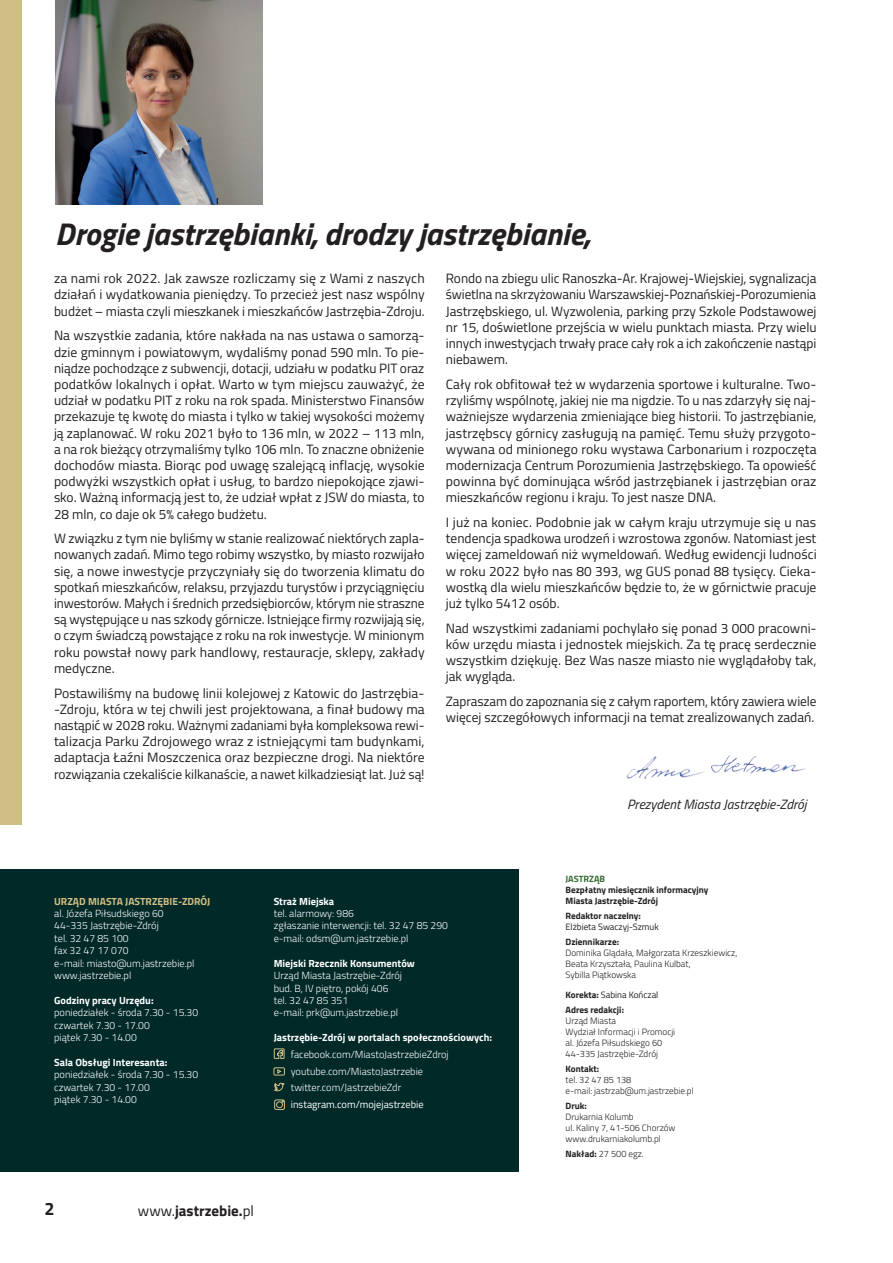
<style>
.page{position:relative;width:893px;height:1263px;background:#fff}
.page>*{position:absolute;margin:0;border:0;box-sizing:border-box;transform-origin:0 0}
.t1{font:italic 700 31.5px "Titillium Web";color:#231f20}
.t2{font:700 18px "Titillium Web";color:#231f20}
.t3{font:700 15px "Titillium Web";color:#231f20}
.t4{font:13.5px/16.2px "Titillium Web";color:#231f20;text-align:justify}
.t5{font:italic 13.5px "Titillium Web";color:#231f20}
.t6{font:300 10.35px/12.5px "Titillium Web";color:#fff}
.t7{font:700 10.35px "Titillium Web";color:#fff}
.t8{font:10.35px "Titillium Web";color:#fff}
.t9{font:700 10.35px "Titillium Web";color:#d0bf83}
.t10{font:300 9.15px/10.9px "Titillium Web";color:#231f20}
.t11{font:700 9.15px/10.9px "Titillium Web";color:#231f20}
.t12{font:9.15px "Titillium Web";color:#231f20}
.t13{font:700 9.15px "Titillium Web";color:#376c34}
.s1{font-weight:400}
.s2{font-weight:700}
</style>
<div class="page">
<div style="left:0;top:0;width:21px;height:825px;background:#d0bf83"></div>
<div style="left:0;top:870px;width:518px;height:302px;background:#002928"></div>
<svg style="left:274px;top:1048px;width:10px;height:11px"></svg>
<svg style="left:274px;top:1067px;width:11px;height:8px"></svg>
<svg style="left:274px;top:1082px;width:10px;height:9px"></svg>
<svg style="left:274px;top:1099px;width:11px;height:11px"></svg>
<img style="left:55px;top:0;width:207px;height:204px">
<img style="left:626px;top:755px;width:180px;height:24px">
<h1 class="t1" style="left:55px;top:210px;width:536px">Drogie jastrzębianki, drodzy jastrzębianie,</h1>
<p class="t4" style="left:54px;top:270px;width:372px">za nami rok 2022. Jak zawsze rozliczamy się z Wami z naszych działań i wydatkowania pieniędzy. To przecież jest nasz wspólny budżet – miasta czyli mieszkanek i mieszkańców Jastrzębia-Zdroju.</p>
<p class="t4" style="left:54px;top:327px;width:372px">Na wszystkie zadania, które nakłada na nas ustawa o samorzą&shy;dzie gminnym i powiatowym, wydaliśmy ponad 590 mln. To pie&shy;niądze pochodzące z subwencji, dotacji, udziału w podatku PIT oraz podatków lokalnych i opłat. Warto w tym miejscu zauważyć, że udział w podatku PIT z roku na rok spada. Ministerstwo Finansów przekazuje tę kwotę do miasta i tylko w takiej wysokości możemy ją zaplanować. W roku 2021 było to 136 mln, w 2022 – 113 mln, a na rok bieżący otrzymaliśmy tylko 106 mln. To znaczne obniżenie dochodów miasta. Biorąc pod uwagę szalejącą inflację, wysokie podwyżki wszystkich opłat i usług, to bardzo niepokojące zjawi&shy;sko. Ważną informacją jest to, że udział wpłat z JSW do miasta, to 28 mln, co daje ok 5% całego budżetu.</p>
<p class="t4" style="left:54px;top:530px;width:372px">W związku z tym nie byliśmy w stanie realizować niektórych zapla&shy;nowanych zadań. Mimo tego robimy wszystko, by miasto rozwijało się, a nowe inwestycje przyczyniały się do tworzenia klimatu do spotkań mieszkańców, relaksu, przyjazdu turystów i przyciągnięciu inwestorów. Małych i średnich przedsiębiorców, którym nie straszne są występujące u nas szkody górnicze. Istniejące firmy rozwijają się, o czym świadczą powstające z roku na rok inwestycje. W minionym roku powstał nowy park handlowy, restauracje, sklepy, zakłady medyczne.</p>
<p class="t4" style="left:54px;top:684px;width:372px">Postawiliśmy na budowę linii kolejowej z Katowic do Jastrzębia--Zdroju, która w tej chwili jest projektowana, a finał budowy ma nastąpić w 2028 roku. Ważnymi zadaniami była kompleksowa rewi&shy;talizacja Parku Zdrojowego wraz z istniejącymi tam budynkami, adaptacja Łaźni Moszczenica oraz bezpieczne drogi. Na niektóre rozwiązania czekaliście kilkanaście, a nawet kilkadziesiąt lat. Już są!</p>
<p class="t4" style="left:446px;top:270px;width:372px">Rondo na zbiegu ulic Ranoszka-Ar. Krajowej-Wiejskiej, sygnalizacja świetlna na skrzyżowaniu Warszawskiej-Poznańskiej-Porozumienia Jastrzębskiego, ul. Wyzwolenia, parking przy Szkole Podstawowej nr 15, doświetlone przejścia w wielu punktach miasta. Przy wielu innych inwestycjach trwały prace cały rok a ich zakończenie nastąpi niebawem.</p>
<p class="t4" style="left:446px;top:375px;width:372px">Cały rok obfitował też w wydarzenia sportowe i kulturalne. Two&shy;rzyliśmy wspólnotę, jakiej nie ma nigdzie. To u nas zdarzyły się naj&shy;ważniejsze wydarzenia zmieniające bieg historii. To jastrzębianie, jastrzębscy górnicy zasługują na pamięć. Temu służy przygoto&shy;wywana od minionego roku wystawa Carbonarium i rozpoczęta modernizacja Centrum Porozumienia Jastrzębskiego. Ta opowieść powinna być dominująca wśród jastrzębianek i jastrzębian oraz mieszkańców regionu i kraju. To jest nasze DNA.</p>
<p class="t4" style="left:446px;top:513px;width:372px">I już na koniec. Podobnie jak w całym kraju utrzymuje się u nas tendencja spadkowa urodzeń i wzrostowa zgonów. Natomiast jest więcej zameldowań niż wymeldowań. Według ewidencji ludności w roku 2022 było nas 80 393, wg GUS ponad 88 tysięcy. Cieka&shy;wostką dla wielu mieszkańców będzie to, że w górnictwie pracuje już tylko 5412 osób.</p>
<p class="t4" style="left:446px;top:619px;width:372px">Nad wszystkimi zadaniami pochylało się ponad 3 000 pracowni&shy;ków urzędu miasta i jednostek miejskich. Za tę pracę serdecznie wszystkim dziękuję. Bez Was nasze miasto nie wyglądałoby tak, jak wygląda.</p>
<p class="t4" style="left:446px;top:693px;width:372px">Zapraszam do zapoznania się z całym raportem, który zawiera wiele więcej szczegółowych informacji na temat zrealizowanych zadań.</p>
<p class="t5" style="left:627px;top:794px;width:181px">Prezydent Miasta Jastrzębie-Zdrój</p>
<p class="t9" style="left:54px;top:893px;width:158px">URZĄD MIASTA JASTRZĘBIE-ZDRÓJ</p>
<p class="t6" style="left:54px;top:907px;width:142px">al. Józefa Piłsudskiego 60<br>44-335 Jastrzębie-Zdrój<br>tel. 32 47 85 100<br>fax 32 47 17 070<br>e-mail: miasto@um.jastrzebie.pl www.jastrzebie.pl</p>
<p class="t7" style="left:54px;top:992px;width:101px">Godziny pracy Urzędu:</p>
<p class="t6" style="left:54px;top:1006px;width:145px">poniedziałek - środa 7.30 - 15.30 czwartek 7.30 - 17.00<br>piątek 7.30 - 14.00</p>
<p class="t7" style="left:54px;top:1054px;width:115px">Sala Obsługi Interesanta:</p>
<p class="t6" style="left:54px;top:1068px;width:145px">poniedziałek - środa 7.30 - 15.30 czwartek 7.30 - 17.00<br>piątek 7.30 - 14.00</p>
<p class="t7" style="left:274px;top:893px;width:62px">Straż Miejska</p>
<p class="t6" style="left:274px;top:907px;width:176px">tel. alarmowy: 986<br>zgłaszanie interwencji: tel. 32 47 85 290 e-mail: odsm@um.jastrzebie.pl</p>
<p class="t7" style="left:274px;top:955px;width:143px">Miejski Rzecznik Konsumentów</p>
<p class="t6" style="left:274px;top:969px;width:130px">Urząd Miasta Jastrzębie-Zdrój bud. B, IV piętro, pokój 406 tel. 32 47 85 351<br>e-mail: prk@um.jastrzebie.pl</p>
<p class="t7" style="left:274px;top:1030px;width:220px">Jastrzębie-Zdrój w portalach społecznościowych:</p>
<p class="t6" style="left:291px;top:1045px;width:160px;line-height:16.6px">facebook.com/MiastoJastrzebieZdroj youtube.com/MiastoJastrzebie twitter.com/JastrzebieZdr</p>
<p class="t8" style="left:291px;top:1097px;width:134px">instagram.com/mojejastrzebie</p>
<h2 class="t2" style="left:45px;top:1195px;width:12px">2</h2>
<p class="t3" style="left:138px;top:1199px;width:118px"><span class="s1">www.</span>jastrzebie.<span class="s1">pl</span></p>
<p class="t13" style="left:566px;top:871px;width:41px">JASTRZĄB</p>
<p class="t11" style="left:566px;top:883px;width:144px">Bezpłatny miesięcznik informacyjny<br>Miasta Jastrzębie-Zdrój</p>
<p class="t11" style="left:566px;top:910px;width:77px">Redaktor naczelny:</p>
<p class="t12" style="left:566px;top:920px;width:95px">Elżbieta Swaczyj-Szmuk</p>
<p class="t11" style="left:566px;top:936px;width:55px">Dziennikarze:</p>
<p class="t10" style="left:566px;top:947px;width:173px">Dominika Glądała, Małgorzata Krzeszkiewicz,<br>Beata Krzyształa, Paulina Kulbat,<br>Sybilla Piątkowska</p>
<p class="t11" style="left:566px;top:986px;width:94px;line-height:15.3px">Korekta: <span class="s1">Sabina Kończal<br></span>Adres redakcji:</p>
<p class="t10" style="left:566px;top:1015px;width:111px">Urząd Miasta<br>Wydział Informacji i Promocji al. Józefa Piłsudskiego 60<br>44-335 Jastrzębie-Zdrój</p>
<p class="t11" style="left:566px;top:1063px;width:35px">Kontakt:</p>
<p class="t10" style="left:566px;top:1074px;width:130px">tel. 32 47 85 138<br>e-mail: jastrzab@um.jastrzebie.pl</p>
<p class="t11" style="left:566px;top:1100px;width:23px">Druk:</p>
<p class="t10" style="left:566px;top:1111px;width:111px">Drukarnia Kolumb<br>ul. Kaliny 7, 41-506 Chorzów www.drukarniakolumb.pl</p>
<p class="t10" style="left:566px;top:1148px;width:80px"><span class="s2">Nakład:</span> 27 500 egz.</p>
</div>
